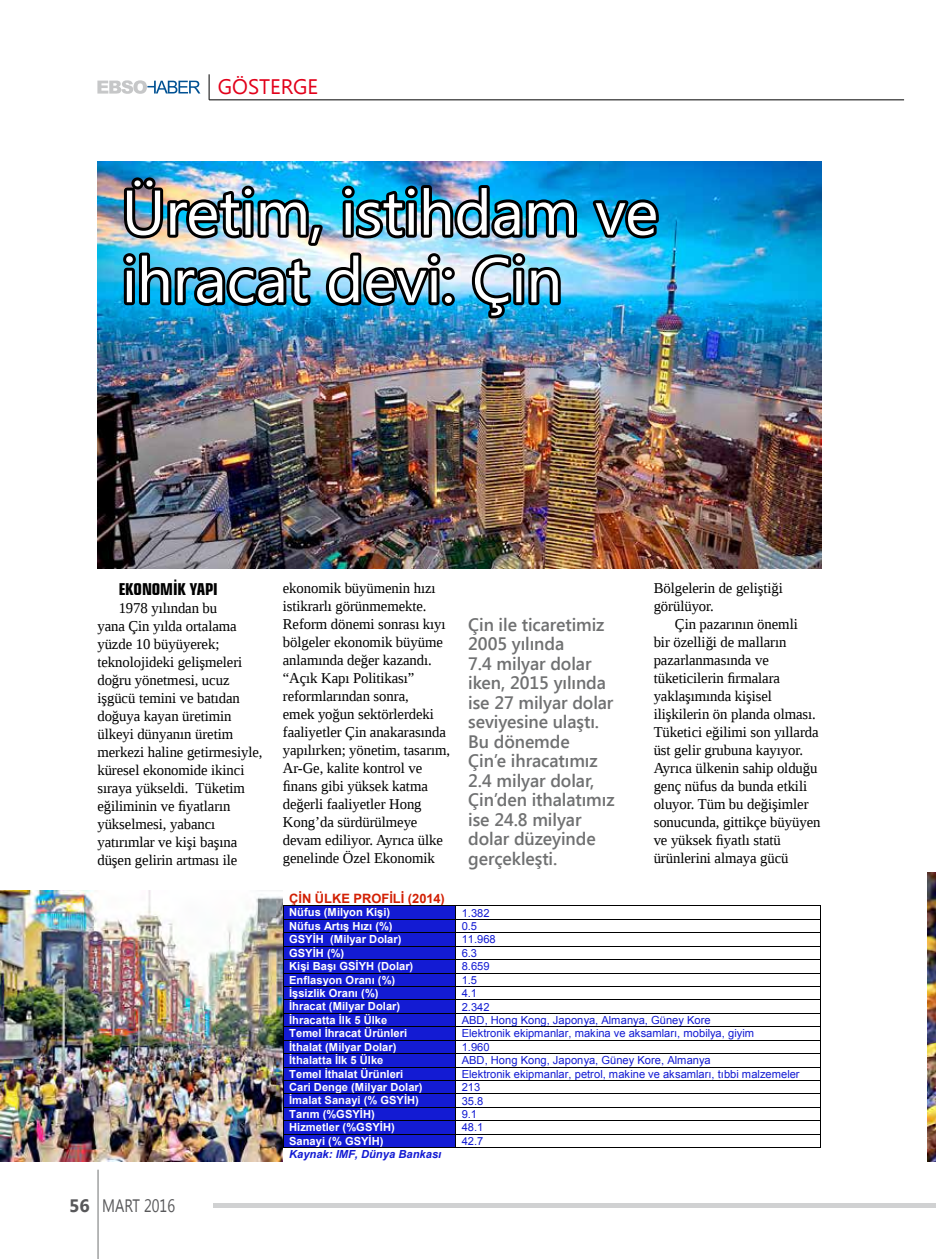
<style>
.page{position:relative;width:936px;height:1259px;background:#fff}
.page>*{position:absolute;margin:0;border:0;box-sizing:border-box;transform-origin:0 0}
.t1{font:63px/67.5px "Segoe UI";letter-spacing:-.005em;color:#fff}
.t2{font:21px "Segoe UI";color:#e2001a}
.t3{font:600 18px/19.5px "Segoe UI";letter-spacing:-.005em;color:#707172}
.t4{font:18px "Segoe UI";color:#58585a;scale:.8 1}
.t5{font:700 18px "Segoe UI";color:#58585a}
.t6{font:700 condensed 16.5px "Square 721 BT";letter-spacing:-.005em;color:#000}
.t7{font:15px/18px "Liberation Serif";letter-spacing:-.005em;color:#000}
.t8{font:700 12.9px "Arial";letter-spacing:-.005em;color:#d22004}
.t9{font:700 11.1px "Arial";color:#fff}
.t10{font:11.1px "Arial";color:#131bd3}
.t11{font:11.1px "Arial";color:#131bd3}
.t12{font:italic 700 11.1px "Arial";color:#131bd3}
.t13{font:700 11.1px "Arial";color:#fff}
.s1{font-style:inherit}
</style>
<div class="page">
<hr style="left:98px;top:1169px;width:1px;height:90px;background:#707172">
<hr style="left:213px;top:1203px;width:722px;height:4px;background:#d0d1d2">
<svg style="left:97px;top:80px;width:103px;height:14px"></svg>
<hr style="left:209px;top:100px;width:695px;height:1px;background:#000">
<svg style="left:209px;top:74px;width:1px;height:26px"></svg>
<img style="left:927px;top:872px;width:8px;height:289px">
<img style="left:97px;top:162px;width:724px;height:406px">
<img style="left:0;top:891px;width:283px;height:270px">
<div style="left:283px;top:906px;width:172px;height:13px;background:#131bd3"></div>
<hr style="left:283px;top:905px;width:172px;height:1px;background:#000">
<hr style="left:456px;top:905px;width:364px;height:1px;background:#000">
<div style="left:283px;top:919px;width:172px;height:13px;background:#131bd3"></div>
<hr style="left:283px;top:919px;width:172px;height:1px;background:#000">
<hr style="left:456px;top:919px;width:364px;height:1px;background:#000">
<div style="left:283px;top:933px;width:172px;height:13px;background:#131bd3"></div>
<hr style="left:283px;top:932px;width:172px;height:1px;background:#000">
<hr style="left:456px;top:932px;width:364px;height:1px;background:#000">
<div style="left:283px;top:946px;width:172px;height:13px;background:#131bd3"></div>
<hr style="left:283px;top:946px;width:172px;height:1px;background:#000">
<hr style="left:456px;top:946px;width:364px;height:1px;background:#000">
<div style="left:283px;top:960px;width:172px;height:13px;background:#131bd3"></div>
<hr style="left:283px;top:959px;width:172px;height:1px;background:#000">
<hr style="left:456px;top:959px;width:364px;height:1px;background:#000">
<div style="left:283px;top:973px;width:172px;height:13px;background:#131bd3"></div>
<hr style="left:283px;top:973px;width:172px;height:1px;background:#000">
<hr style="left:456px;top:973px;width:364px;height:1px;background:#000">
<div style="left:283px;top:986px;width:172px;height:13px;background:#131bd3"></div>
<hr style="left:283px;top:986px;width:172px;height:1px;background:#000">
<hr style="left:456px;top:986px;width:364px;height:1px;background:#000">
<div style="left:283px;top:1000px;width:172px;height:13px;background:#131bd3"></div>
<hr style="left:283px;top:999px;width:172px;height:1px;background:#000">
<hr style="left:456px;top:999px;width:364px;height:1px;background:#000">
<div style="left:283px;top:1013px;width:172px;height:13px;background:#131bd3"></div>
<hr style="left:283px;top:1013px;width:172px;height:1px;background:#000">
<hr style="left:456px;top:1013px;width:364px;height:1px;background:#000">
<div style="left:283px;top:1027px;width:172px;height:13px;background:#131bd3"></div>
<hr style="left:283px;top:1026px;width:172px;height:1px;background:#000">
<hr style="left:456px;top:1026px;width:364px;height:1px;background:#000">
<div style="left:283px;top:1040px;width:172px;height:13px;background:#131bd3"></div>
<hr style="left:283px;top:1040px;width:172px;height:1px;background:#000">
<hr style="left:456px;top:1040px;width:364px;height:1px;background:#000">
<div style="left:283px;top:1054px;width:172px;height:12px;background:#131bd3"></div>
<hr style="left:283px;top:1053px;width:172px;height:1px;background:#000">
<hr style="left:456px;top:1053px;width:364px;height:1px;background:#000">
<div style="left:283px;top:1067px;width:172px;height:13px;background:#131bd3"></div>
<hr style="left:283px;top:1066px;width:172px;height:1px;background:#000">
<hr style="left:456px;top:1066px;width:364px;height:1px;background:#000">
<div style="left:283px;top:1080px;width:172px;height:13px;background:#131bd3"></div>
<hr style="left:283px;top:1080px;width:172px;height:1px;background:#000">
<hr style="left:456px;top:1080px;width:364px;height:1px;background:#000">
<div style="left:283px;top:1094px;width:172px;height:13px;background:#131bd3"></div>
<hr style="left:283px;top:1093px;width:172px;height:1px;background:#000">
<hr style="left:456px;top:1093px;width:364px;height:1px;background:#000">
<div style="left:283px;top:1107px;width:172px;height:13px;background:#131bd3"></div>
<hr style="left:283px;top:1107px;width:172px;height:1px;background:#000">
<hr style="left:456px;top:1107px;width:364px;height:1px;background:#000">
<div style="left:283px;top:1121px;width:172px;height:13px;background:#131bd3"></div>
<hr style="left:283px;top:1120px;width:172px;height:1px;background:#000">
<hr style="left:456px;top:1120px;width:364px;height:1px;background:#000">
<div style="left:283px;top:1134px;width:172px;height:13px;background:#131bd3"></div>
<hr style="left:283px;top:1134px;width:172px;height:1px;background:#000">
<hr style="left:456px;top:1134px;width:364px;height:1px;background:#000">
<svg style="left:283px;top:906px;width:1px;height:241px"></svg>
<hr style="left:283px;top:1147px;width:172px;height:1px;background:#000">
<svg style="left:455px;top:905px;width:1px;height:243px"></svg>
<hr style="left:456px;top:1147px;width:364px;height:1px;background:#000">
<svg style="left:820px;top:905px;width:1px;height:243px"></svg>
<svg style="left:587px;top:195px;width:74px;height:47px;background:#0a5a78"></svg>
<img style="left:118px;top:172px;width:462px;height:149px">
<h2 class="t2" style="left:218px;top:72px;width:102px">GÖSTERGE</h2>
<h1 class="t1" style="left:122px;top:176px;width:538px">Üretim, istihdam ve ihracat devi: Çin</h1>
<p class="t6" style="left:119px;top:579px;width:101px">EKONOMIK YAPI</p>
<p class="t7" style="left:97px;top:599px;width:166px;text-indent:21px">1978 yılından bu<br>yana Çin yılda ortalama yüzde 10 büyüyerek; teknolojideki gelişmeleri doğru yönetmesi, ucuz işgücü temini ve batıdan doğuya kayan üretimin ülkeyi dünyanın üretim merkezi haline getirmesiyle, küresel ekonomide ikinci sıraya yükseldi. Tüketim eğiliminin ve fiyatların yükselmesi, yabancı yatırımlar ve kişi başına düşen gelirin artması ile</p>
<p class="t5" style="left:69px;top:1192px;width:22px">56</p>
<p class="t4" style="left:102px;top:1193px;width:93px">MART 2016</p>
<p class="t7" style="left:283px;top:579px;width:169px">ekonomik büyümenin hızı istikrarlı görünmemekte.<br>Reform dönemi sonrası kıyı bölgeler ekonomik büyüme anlamında değer kazandı. “Açık Kapı Politikası” reformlarından sonra,<br>emek yoğun sektörlerdeki faaliyetler Çin anakarasında yapılırken; yönetim, tasarım,<br>Ar-Ge, kalite kontrol ve finans gibi yüksek katma değerli faaliyetler Hong<br>Kong’da sürdürülmeye devam ediliyor. Ayrıca ülke genelinde Özel Ekonomik</p>
<p class="t7" style="left:653px;top:579px;width:131px">Bölgelerin de geliştiği görülüyor.</p>
<p class="t3" style="left:468px;top:613px;width:148px">Çin ile ticaretimiz<br>2005 yılında<br>7.4 milyar dolar iken, 2015 yılında ise 27 milyar dolar seviyesine ulaştı.<br>Bu dönemde<br>Çin’e ihracatımız<br>2.4 milyar dolar,<br>Çin’den ithalatımız ise 24.8 milyar dolar düzeyinde gerçekleşti.</p>
<p class="t7" style="left:653px;top:615px;width:168px;text-indent:21px">Çin pazarının önemli<br>bir özelliği de malların pazarlanmasında ve tüketicilerin firmalara yaklaşımında kişisel ilişkilerin ön planda olması.<br>Tüketici eğilimi son yıllarda üst gelir grubuna kayıyor.<br>Ayrıca ülkenin sahip olduğu genç nüfus da bunda etkili oluyor. Tüm bu değişimler sonucunda, gittikçe büyüyen ve yüksek fiyatlı statü ürünlerini almaya gücü</p>
<p class="t8" style="left:289px;top:889px;width:157px">ÇİN ÜLKE PROFİLİ (2014)</p>
<p class="t9" style="left:289px;top:905px;width:103px">Nüfus (Milyon Kişi)</p>
<p class="t11" style="left:461px;top:905px;width:29px">1.382</p>
<p class="t9" style="left:289px;top:918px;width:105px">Nüfus Artış Hızı (%)</p>
<p class="t11" style="left:461px;top:919px;width:17px">0.5</p>
<p class="t9" style="left:289px;top:932px;width:114px">GSYİH (Milyar Dolar)</p>
<p class="t11" style="left:461px;top:932px;width:36px">11.968</p>
<p class="t9" style="left:289px;top:945px;width:57px">GSYİH (%)</p>
<p class="t11" style="left:461px;top:945px;width:17px">6.3</p>
<p class="t9" style="left:289px;top:959px;width:126px">Kişi Başı GSİYH (<span class="s1">Dolar)</span></p>
<p class="t11" style="left:461px;top:959px;width:29px">8.659</p>
<p class="t9" style="left:289px;top:972px;width:107px">Enflasyon Oranı (%)</p>
<p class="t11" style="left:461px;top:972px;width:17px">1.5</p>
<p class="t9" style="left:289px;top:985px;width:91px">İşsizlik Oranı (%)</p>
<p class="t11" style="left:461px;top:986px;width:17px">4.1</p>
<p class="t9" style="left:289px;top:999px;width:112px">İhracat (Milyar Dolar)</p>
<p class="t11" style="left:461px;top:999px;width:29px">2.342</p>
<p class="t9" style="left:289px;top:1012px;width:100px">İhracatta İlk 5 Ülke</p>
<p class="t10" style="left:461px;top:1012px;width:250px"><span class="s1">ABD,</span> Hong Kong, Japonya, Almanya, Güney Kore</p>
<p class="t9" style="left:289px;top:1026px;width:119px">Temel İhracat Ürünleri</p>
<p class="t10" style="left:461px;top:1026px;width:294px">Elektronik ekipmanlar, makina ve aksamları, mobilya, giyim</p>
<p class="t9" style="left:289px;top:1039px;width:109px">İthalat (Milyar Dolar)</p>
<p class="t11" style="left:461px;top:1039px;width:29px">1.960</p>
<p class="t9" style="left:289px;top:1052px;width:96px">İthalatta İlk 5 Ülke</p>
<p class="t10" style="left:461px;top:1053px;width:250px">ABD, Hong Kong, Japonya, Güney Kore, Almanya</p>
<p class="t9" style="left:289px;top:1066px;width:116px">Temel İthalat Ürünleri</p>
<p class="t10" style="left:461px;top:1066px;width:339px"><span class="s1">Elektronik</span> ekipmanlar, petrol, makine ve aksamları, tıbbi malzemeler</p>
<p class="t13" style="left:289px;top:1079px;width:135px">Cari Denge (Milyar Dolar)</p>
<p class="t11" style="left:461px;top:1080px;width:20px">213</p>
<p class="t9" style="left:289px;top:1093px;width:131px">İmalat Sanayi (% GSYİH)</p>
<p class="t11" style="left:461px;top:1093px;width:23px">35.8</p>
<p class="t9" style="left:289px;top:1106px;width:87px">Tarım (%GSYİH)</p>
<p class="t11" style="left:461px;top:1106px;width:17px">9.1</p>
<p class="t9" style="left:289px;top:1120px;width:107px">Hizmetler (%GSYİH)</p>
<p class="t11" style="left:461px;top:1120px;width:23px">48.1</p>
<p class="t9" style="left:289px;top:1133px;width:96px">Sanayi (% GSYİH)</p>
<p class="t11" style="left:461px;top:1133px;width:23px">42.7</p>
<p class="t12" style="left:289px;top:1147px;width:154px">Kaynak: IMF, Dünya Bankası</p>
</div>
